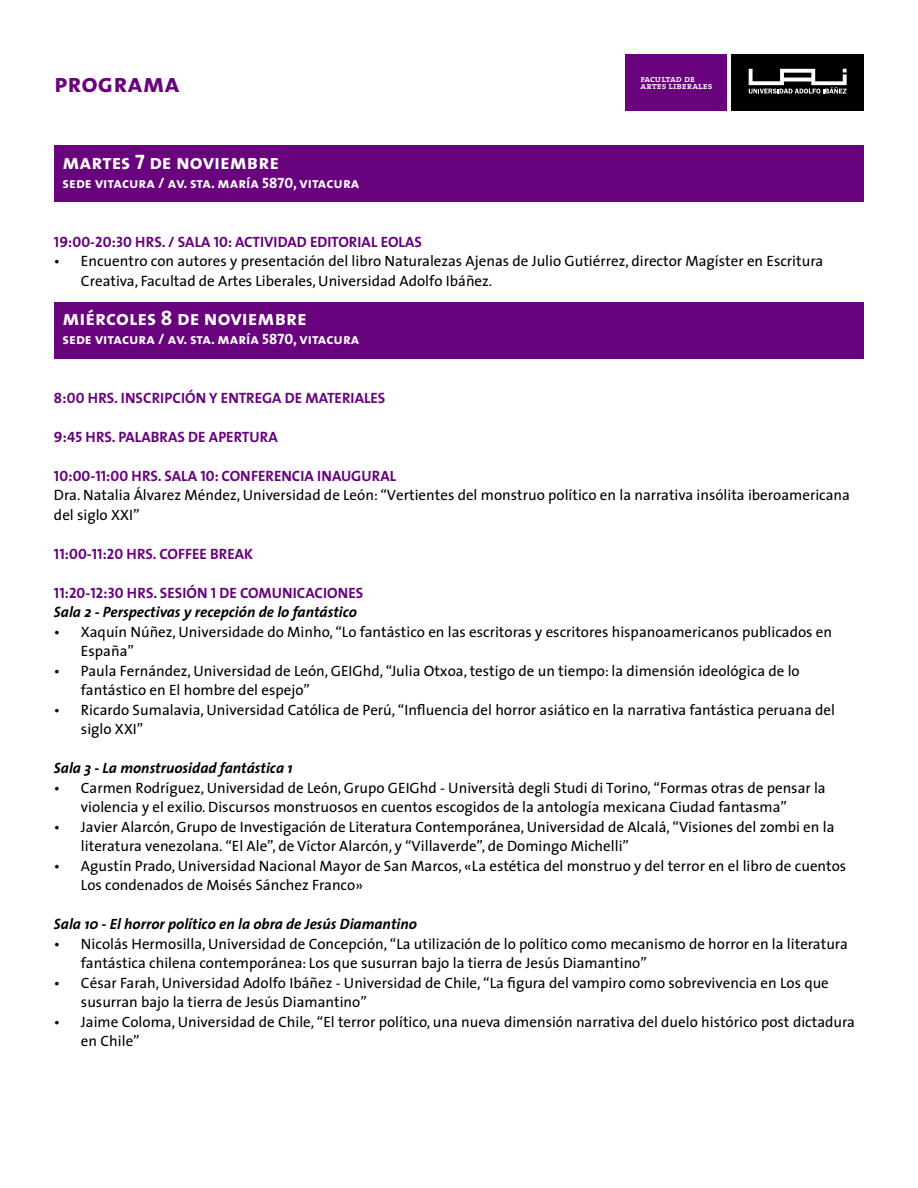
<style>
.page{position:relative;width:918px;height:1188px;background:#fff}
.page>*{position:absolute;margin:0;border:0;box-sizing:border-box;transform-origin:0 0}
.t1{font:26.7px "The Sans Bold Caps";color:#68037d}
.t2{font:21px "The Sans Bold Caps";color:#fff}
.t3{font:15px/19.5px "The Sans";color:#000}
.t4{font:15px "The Sans Bold Caps";color:#68037d}
.t5{font:italic 700 15px "The Sans";color:#000}
.t6{font:15px "The Sans Bold Caps";color:#fff}
.t7{font:9.45px/6.9px "The Serif Semi Bold Caps";color:#fff}
</style>
<div class="page">
<div style="left:731px;top:54px;width:133px;height:57px;background:#000"></div>
<svg style="left:749px;top:69px;width:98px;height:25px"></svg>
<div style="left:626px;top:54px;width:101px;height:57px;background:#68037d"></div>
<div style="left:54px;top:145px;width:810px;height:57px;background:#68037d"></div>
<div style="left:54px;top:302px;width:810px;height:57px;background:#68037d"></div>
<h1 class="t1" style="left:54px;top:61px;width:127px">programa</h1>
<p class="t7" style="left:641px;top:76px;width:73px">facultad de artes liberales</p>
<h2 class="t2" style="left:63px;top:144px;width:218px">martes 7 de noviembre</h2>
<p class="t6" style="left:63px;top:171px;width:298px">sede vitacura / av. sta. maría 5870, vitacura</p>
<p class="t4" style="left:54px;top:229px;width:370px">19:00-20:30 HRS. / SALA 10: ACTIVIDAD EDITORIAL EOLAS</p>
<p class="t3" style="left:81px;top:251px;width:744px;text-indent:-27px">• Encuentro con autores y presentación del libro Naturalezas Ajenas de Julio Gutiérrez, director Magíster en Escritura<br>Creativa, Facultad de Artes Liberales, Universidad Adolfo Ibáñez.</p>
<h2 class="t2" style="left:63px;top:300px;width:246px">miércoles 8 de noviembre</h2>
<p class="t6" style="left:63px;top:327px;width:298px">sede vitacura / av. sta. maría 5870, vitacura</p>
<p class="t4" style="left:54px;top:385px;width:333px">8:00 HRS. INSCRIPCIÓN Y ENTREGA DE MATERIALES</p>
<p class="t4" style="left:54px;top:424px;width:225px">9:45 HRS. PALABRAS DE APERTURA</p>
<p class="t4" style="left:54px;top:463px;width:344px">10:00-11:00 HRS. SALA 10: CONFERENCIA INAUGURAL</p>
<p class="t3" style="left:54px;top:485px;width:798px">Dra. Natalia Álvarez Méndez, Universidad de León: “Vertientes del monstruo político en la narrativa insólita iberoamericana del siglo XXI”</p>
<p class="t4" style="left:54px;top:541px;width:201px">11:00-11:20 HRS. COFFEE BREAK</p>
<p class="t4" style="left:54px;top:580px;width:311px">11:20-12:30 HRS. SESIÓN 1 DE COMUNICACIONES</p>
<p class="t5" style="left:54px;top:600px;width:305px">Sala 2 - Perspectivas y recepción de lo fantástico</p>
<p class="t3" style="left:81px;top:622px;width:753px;text-indent:-27px">• Xaquín Núñez, Universidade do Minho, “Lo fantástico en las escritoras y escritores hispanoamericanos publicados en<br>España”</p>
<p class="t3" style="left:81px;top:661px;width:720px;text-indent:-27px">• Paula Fernández, Universidad de León, GEIGhd, “Julia Otxoa, testigo de un tiempo: la dimensión ideológica de lo fantástico en El hombre del espejo”</p>
<p class="t3" style="left:81px;top:700px;width:755px;text-indent:-27px">• Ricardo Sumalavia, Universidad Católica de Perú, “Influencia del horror asiático en la narrativa fantástica peruana del siglo XXI”</p>
<p class="t5" style="left:54px;top:756px;width:240px">Sala 3 - La monstruosidad fantástica 1</p>
<p class="t3" style="left:81px;top:778px;width:746px;text-indent:-27px">• Carmen Rodríguez, Universidad de León, Grupo GEIGhd - Università degli Studi di Torino, “Formas otras de pensar la violencia y el exilio. Discursos monstruosos en cuentos escogidos de la antología mexicana Ciudad fantasma”</p>
<p class="t3" style="left:81px;top:817px;width:755px;text-indent:-27px">• Javier Alarcón, Grupo de Investigación de Literatura Contemporánea, Universidad de Alcalá, “Visiones del zombi en la literatura venezolana. “El Ale”, de Víctor Alarcón, y “Villaverde”, de Domingo Michelli”</p>
<p class="t3" style="left:81px;top:856px;width:767px;text-indent:-27px">• Agustín Prado, Universidad Nacional Mayor de San Marcos, «La estética del monstruo y del terror en el libro de cuentos<br>Los condenados de Moisés Sánchez Franco»</p>
<p class="t5" style="left:54px;top:912px;width:365px">Sala 10 - El horror político en la obra de Jesús Diamantino</p>
<p class="t3" style="left:81px;top:934px;width:768px;text-indent:-27px">• Nicolás Hermosilla, Universidad de Concepción, “La utilización de lo político como mecanismo de horror en la literatura fantástica chilena contemporánea: Los que susurran bajo la tierra de Jesús Diamantino”</p>
<p class="t3" style="left:81px;top:973px;width:749px;text-indent:-27px">• César Farah, Universidad Adolfo Ibáñez - Universidad de Chile, “La figura del vampiro como sobrevivencia en Los que susurran bajo la tierra de Jesús Diamantino”</p>
<p class="t3" style="left:81px;top:1012px;width:775px;text-indent:-27px">• Jaime Coloma, Universidad de Chile, “El terror político, una nueva dimensión narrativa del duelo histórico post dictadura en Chile”</p>
</div>
